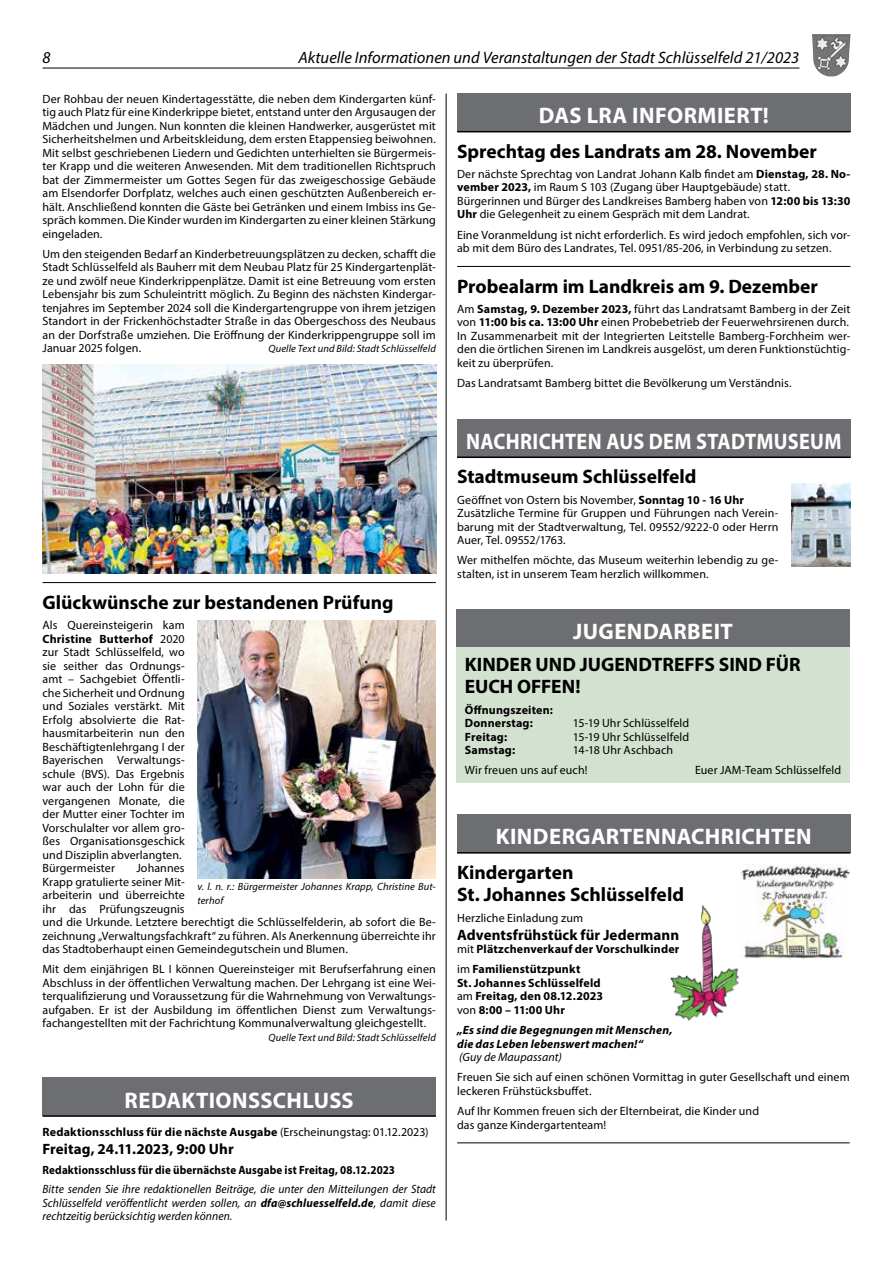
<style>
.page{position:relative;width:893px;height:1263px;background:#fff}
.page>*{position:absolute;margin:0;border:0;box-sizing:border-box;transform-origin:0 0}
.t1{font:700 22.5px "Myriad Pro";letter-spacing:.015em;color:#fff}
.t2{font:700 22.5px "Myriad Pro";letter-spacing:.015em;color:#fff;scale:.9 1}
.t3{font:700 19.5px/22.5px "Myriad Pro";color:#000}
.t4{font:italic 16.5px "Myriad Pro";color:#000}
.t5{font:700 15px "Myriad Pro";letter-spacing:.005em;color:#000}
.t6{font:12px/13.5px "Myriad Pro";letter-spacing:.01em;color:#000}
.t7{font:700 12px/13.5px "Myriad Pro";letter-spacing:.015em;color:#000}
.t8{font:italic 12px/13.5px "Myriad Pro";letter-spacing:.005em;color:#000;text-align:justify;scale:.96 1}
.t9{font:700 12px "Myriad Pro";letter-spacing:.015em;color:#000;scale:.92 1}
.t10{font:italic 700 12px/13.5px "Myriad Pro";letter-spacing:.015em;color:#000}
.t11{font:italic 12px "Myriad Pro";letter-spacing:.005em;color:#000}
.t12{font:italic 10.5px/13.5px "Myriad Pro";letter-spacing:.01em;color:#000}
.s1{font-weight:700}
.s2{font-weight:400}
</style>
<div class="page">
<hr style="left:446px;top:94px;width:1px;height:1126px;background:#000">
<div style="left:43px;top:1078px;width:393px;height:38px;background:#6d6e71"></div>
<hr style="left:43px;top:1115px;width:393px;height:2px;background:#000">
<div style="left:457px;top:94px;width:393px;height:38px;background:#6d6e71"></div>
<hr style="left:457px;top:131px;width:393px;height:1px;background:#000">
<hr style="left:43px;top:582px;width:393px;height:1px;background:#000">
<img style="left:43px;top:364px;width:393px;height:209px">
<hr style="left:457px;top:266px;width:393px;height:1px;background:#000">
<img style="left:791px;top:483px;width:59px;height:84px">
<div style="left:457px;top:419px;width:393px;height:38px;background:#6d6e71"></div>
<hr style="left:457px;top:456px;width:393px;height:2px;background:#000">
<div style="left:456px;top:610px;width:394px;height:38px;background:#6d6e71"></div>
<hr style="left:456px;top:647px;width:394px;height:1px;background:#000">
<div style="left:456px;top:648px;width:394px;height:135px;background:#d3e2d0"></div>
<div style="left:457px;top:815px;width:393px;height:38px;background:#6d6e71"></div>
<hr style="left:457px;top:852px;width:393px;height:1px;background:#000">
<img style="left:197px;top:621px;width:239px;height:257px">
<hr style="left:457px;top:1142px;width:393px;height:1px;background:#000">
<img style="left:741px;top:864px;width:109px;height:95px">
<img style="left:669px;top:899px;width:86px;height:122px">
<hr style="left:43px;top:68px;width:756px;height:1px;background:#000">
<svg style="left:812px;top:34px;width:1px;height:17px"></svg>
<h3 class="t4" style="left:43px;top:48px;width:10px">8</h3>
<h3 class="t4" style="left:299px;top:48px;width:502px">Aktuelle Informationen und Veranstaltungen der Stadt Schlüsselfeld 21/2023</h3>
<p class="t6" style="left:43px;top:92px;width:395px;text-align:justify">Der Rohbau der neuen Kindertagesstätte, die neben dem Kindergarten künf&shy;tig auch Platz für eine Kinderkrippe bietet, entstand unter den Argusaugen der Mädchen und Jungen. Nun konnten die kleinen Handwerker, ausgerüstet mit Sicherheitshelmen und Arbeitskleidung, dem ersten Etappensieg beiwohnen.<br>Mit selbst geschriebenen Liedern und Gedichten unterhielten sie Bürgermeis&shy;ter Krapp und die weiteren Anwesenden. Mit dem traditionellen Richtspruch bat der Zimmermeister um Gottes Segen für das zweigeschossige Gebäude am Elsendorfer Dorfplatz, welches auch einen geschützten Außenbereich er&shy;hält. Anschließend konnten die Gäste bei Getränken und einem Imbiss ins Ge&shy;spräch kommen. Die Kinder wurden im Kindergarten zu einer kleinen Stärkung eingeladen.</p>
<p class="t6" style="left:43px;top:247px;width:395px;text-align:justify">Um den steigenden Bedarf an Kinderbetreuungsplätzen zu decken, schafft die Stadt Schlüsselfeld als Bauherr mit dem Neubau Platz für 25 Kindergartenplät&shy;ze und zwölf neue Kinderkrippenplätze. Damit ist eine Betreuung vom ersten Lebensjahr bis zum Schuleintritt möglich. Zu Beginn des nächsten Kindergar&shy;tenjahres im September 2024 soll die Kindergartengruppe von ihrem jetzigen Standort in der Frickenhöchstadter Straße in das Obergeschoss des Neubaus an der Dorfstraße umziehen. Die Eröffnung der Kinderkrippengruppe soll im Januar 2025 folgen.</p>
<p class="t12" style="left:268px;top:342px;width:169px">Quelle Text und Bild: Stadt Schlüsselfeld</p>
<h2 class="t3" style="left:43px;top:590px;width:352px">Glückwünsche zur bestandenen Prüfung</h2>
<p class="t6" style="left:43px;top:618px;width:144px">Als Quereinsteigerin kam<br><span class="s1">Christine Butterhof</span> 2020 zur Stadt Schlüsselfeld, wo sie seither das Ordnungs&shy;amt – Sachgebiet Öffentli&shy;che Sicherheit und Ordnung und Soziales verstärkt. Mit<br>Erfolg absolvierte die Rat&shy;hausmitarbeiterin nun den<br>Beschäftigtenlehrgang I der<br>Bayerischen Verwaltungs&shy;schule (BVS). Das Ergebnis war auch der Lohn für die vergangenen Monate, die der Mutter einer Tochter im<br>Vorschulalter vor allem gro&shy;ßes Organisationsgeschick und Disziplin abverlangten.<br>Bürgermeister</p>
<p class="t6" style="left:43px;top:861px;width:395px;text-indent:94px">Johannes<br>Krapp gratulierte seiner Mit-<br>arbeiterin und überreichte<br>ihr das Prüfungszeugnis<br>und die Urkunde. Letztere berechtigt die Schlüsselfelderin, ab sofort die Be&shy;zeichnung „Verwaltungsfachkraft“ zu führen. Als Anerkennung überreichte ihr das Stadtoberhaupt einen Gemeindegutschein und Blumen.</p>
<p class="t6" style="left:43px;top:962px;width:395px;text-align:justify">Mit dem einjährigen BL I können Quereinsteiger mit Berufserfahrung einen Abschluss in der öffentlichen Verwaltung machen. Der Lehrgang ist eine Wei&shy;terqualifizierung und Voraussetzung für die Wahrnehmung von Verwaltungs&shy;aufgaben. Er ist der Ausbildung im öffentlichen Dienst zum Verwaltungs&shy;fachangestellten mit der Fachrichtung Kommunalverwaltung gleichgestellt.</p>
<p class="t12" style="left:268px;top:1030px;width:169px">Quelle Text und Bild: Stadt Schlüsselfeld</p>
<p class="t12" style="left:197px;top:880px;width:240px">v. l. n. r.: Bürgermeister Johannes Krapp, Christine But&shy;terhof</p>
<h1 class="t1" style="left:125px;top:1085px;width:231px">REDAKTIONSSCHLUSS</h1>
<p class="t7" style="left:43px;top:1125px;width:388px">Redaktionsschluss für die nächste Ausgabe <span class="s2">(Erscheinungstag: 01.12.2023)</span></p>
<p class="t5" style="left:43px;top:1139px;width:193px">Freitag, 24.11.2023, 9:00 Uhr</p>
<p class="t9" style="left:43px;top:1162px;width:385px">Redaktionsschluss für die übernächste Ausgabe ist Freitag, 08.12.2023</p>
<p class="t8" style="left:43px;top:1182px;width:411px">Bitte senden Sie ihre redaktionellen Beiträge, die unter den Mitteilungen der Stadt Schlüsselfeld veröffentlicht werden sollen, an <span class="s1">dfa@schluesselfeld.de</span>, damit diese rechtzeitig berücksichtig werden können.</p>
<h1 class="t1" style="left:539px;top:101px;width:231px">DAS LRA INFORMIERT!</h1>
<h2 class="t3" style="left:457px;top:139px;width:361px">Sprechtag des Landrats am 28. November</h2>
<p class="t6" style="left:457px;top:167px;width:395px">Der nächste Sprechtag von Landrat Johann Kalb findet am <span class="s1">Dienstag, 28. No&shy;vember 2023,</span> im Raum S 103 (Zugang über Hauptgebäude) statt.<br>Bürgerinnen und Bürger des Landkreises Bamberg haben von <span class="s1">12:00 bis 13:30<br>Uhr</span> die Gelegenheit zu einem Gespräch mit dem Landrat.</p>
<p class="t6" style="left:457px;top:228px;width:395px">Eine Voranmeldung ist nicht erforderlich. Es wird jedoch empfohlen, sich vor&shy;ab mit dem Büro des Landrates, Tel. 0951/85-206, in Verbindung zu setzen.</p>
<h2 class="t3" style="left:457px;top:274px;width:362px">Probealarm im Landkreis am 9. Dezember</h2>
<p class="t6" style="left:457px;top:302px;width:395px">Am <span class="s1">Samstag, 9. Dezember 2023,</span> führt das Landratsamt Bamberg in der Zeit von <span class="s1">11:00 bis ca. 13:00 Uhr</span> einen Probebetrieb der Feuerwehrsirenen durch.<br>In Zusammenarbeit mit der Integrierten Leitstelle Bamberg-Forchheim wer&shy;den die örtlichen Sirenen im Landkreis ausgelöst, um deren Funktionstüchtig&shy;keit zu überprüfen.</p>
<p class="t6" style="left:457px;top:376px;width:336px">Das Landratsamt Bamberg bittet die Bevölkerung um Verständnis.</p>
<h1 class="t2" style="left:466px;top:426px;width:419px">NACHRICHTEN AUS DEM STADTMUSEUM</h1>
<h2 class="t3" style="left:457px;top:465px;width:241px">Stadtmuseum Schlüsselfeld</h2>
<p class="t6" style="left:457px;top:493px;width:323px">Geöffnet von Ostern bis November, <span class="s1">Sonntag 10 - 16 Uhr </span>Zusätzliche Termine für Gruppen und Führungen nach Verein&shy;barung mit der Stadtverwaltung, Tel. 09552/9222-0 oder Herrn Auer, Tel. 09552/1763.</p>
<p class="t6" style="left:457px;top:553px;width:323px">Wer mithelfen möchte, das Museum weiterhin lebendig zu ge&shy;stalten, ist in unserem Team herzlich willkommen.</p>
<h1 class="t1" style="left:573px;top:617px;width:161px">JUGENDARBEIT</h1>
<h2 class="t3" style="left:465px;top:652px;width:337px">KINDER UND JUGENDTREFFS SIND FÜR<br>EUCH OFFEN!</h2>
<p class="t7" style="left:465px;top:702px;width:90px">Öffnungszeiten:<br>Donnerstag:</p>
<p class="t6" style="left:573px;top:716px;width:118px">15-19 Uhr Schlüsselfeld</p>
<p class="t7" style="left:465px;top:729px;width:44px">Freitag:</p>
<p class="t6" style="left:573px;top:729px;width:118px">15-19 Uhr Schlüsselfeld</p>
<p class="t7" style="left:465px;top:743px;width:52px">Samstag:</p>
<p class="t6" style="left:465px;top:740px;width:210px;line-height:20.2px;text-indent:108px">14-18 Uhr Aschbach<br>Wir freuen uns auf euch!</p>
<p class="t6" style="left:695px;top:763px;width:148px">Euer JAM-Team Schlüsselfeld</p>
<h1 class="t1" style="left:496px;top:822px;width:318px">KINDERGARTENNACHRICHTEN</h1>
<h2 class="t3" style="left:457px;top:860px;width:228px">Kindergarten<br>St. Johannes Schlüsselfeld</h2>
<p class="t6" style="left:457px;top:911px;width:128px">Herzliche Einladung zum</p>
<p class="t5" style="left:457px;top:925px;width:224px">Adventsfrühstück für Jedermann</p>
<p class="t7" style="left:457px;top:938px;width:224px;line-height:20.2px"><span class="s2">mit</span> Plätzchenverkauf der Vorschulkinder <span class="s2">im</span> Familienstützpunkt</p>
<p class="t7" style="left:457px;top:976px;width:148px">St. Johannes Schlüsselfeld <span class="s2">am</span> Freitag, den 08.12.2023 <span class="s2">von</span> 8:00 – 11:00 Uhr</p>
<p class="t10" style="left:457px;top:1023px;width:217px">„Es sind die Begegnungen mit Menschen, die das Leben lebenswert machen!“</p>
<p class="t11" style="left:459px;top:1050px;width:104px">(Guy de Maupassant)</p>
<p class="t6" style="left:457px;top:1070px;width:394px">Freuen Sie sich auf einen schönen Vormittag in guter Gesellschaft und einem leckeren Frühstücksbuffet.</p>
<p class="t6" style="left:457px;top:1104px;width:304px">Auf Ihr Kommen freuen sich der Elternbeirat, die Kinder und das ganze Kindergartenteam!</p>
</div>
